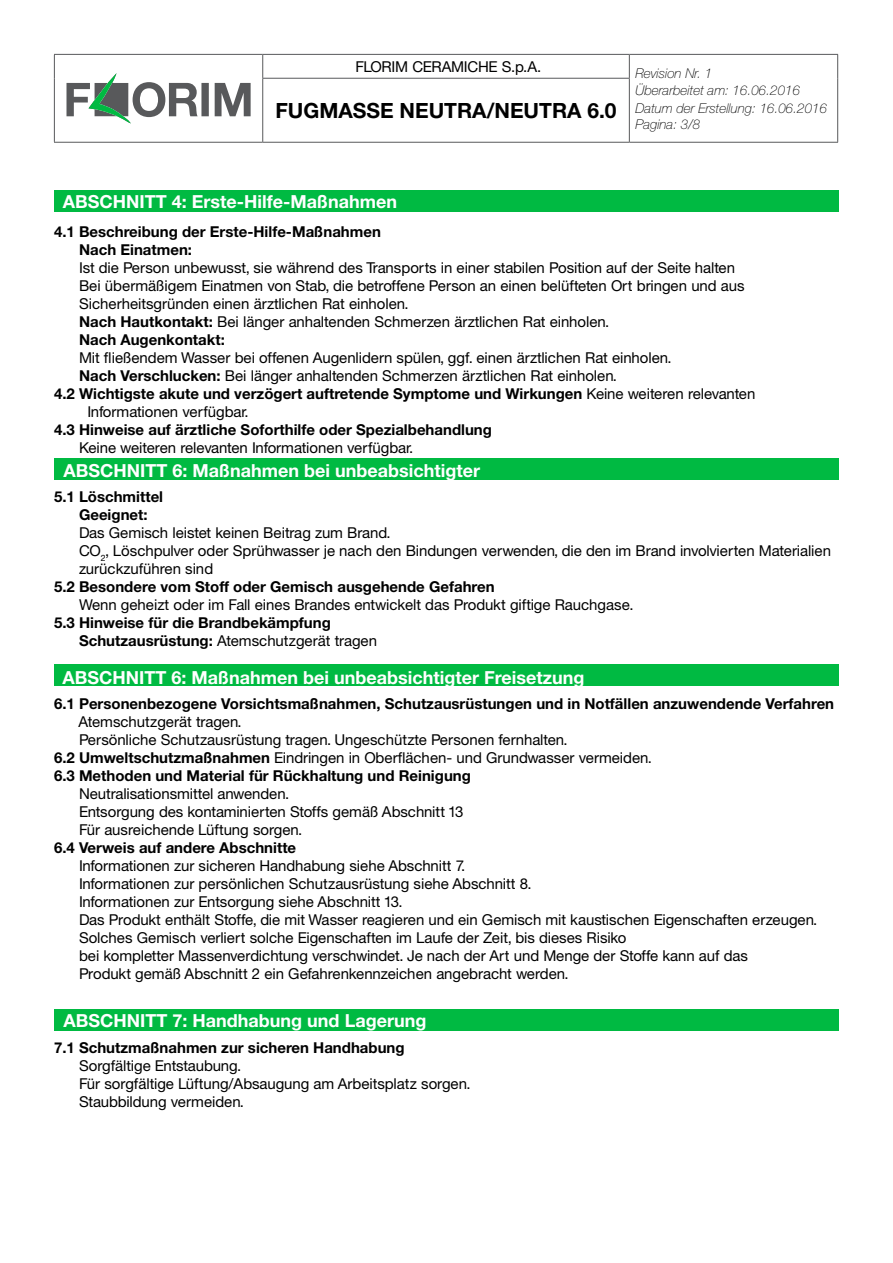
<style>
.page{position:relative;width:893px;height:1263px;background:#fff}
.page>*{position:absolute;margin:0;border:0;box-sizing:border-box;transform-origin:0 0}
.t1{font:700 21px "Helvetica Neue";color:#000}
.t2{font:700 18px "Helvetica Neue";color:#fff}
.t3{font:15px/18px "Helvetica Neue";color:#000}
.t4{font:700 15px/18px "Helvetica Neue";color:#000}
.t5{font:15px "Helvetica Neue";letter-spacing:-.02em;color:#000}
.t6{font:italic 100 13.5px/16.2px "Helvetica Neue";color:#000}
.s1{font-weight:700}
.s2{font-weight:400}
</style>
<div class="page">
<div style="left:54px;top:1009px;width:785px;height:21px;background:#00ba42"></div>
<div style="left:54px;top:664px;width:785px;height:22px;background:#00ba42"></div>
<div style="left:54px;top:459px;width:785px;height:21px;background:#00ba42"></div>
<div style="left:54px;top:190px;width:785px;height:22px;background:#00ba42"></div>
<hr style="left:54px;top:54px;width:209px;height:1px;background:#58595b">
<svg style="left:54px;top:55px;width:1px;height:23px"></svg>
<hr style="left:54px;top:78px;width:1px;height:64px;background:#58595b">
<hr style="left:54px;top:142px;width:209px;height:1px;background:#58595b">
<hr style="left:263px;top:54px;width:366px;height:1px;background:#58595b">
<svg style="left:262px;top:55px;width:1px;height:23px"></svg>
<hr style="left:629px;top:54px;width:209px;height:1px;background:#58595b">
<svg style="left:629px;top:55px;width:1px;height:23px"></svg>
<svg style="left:837px;top:55px;width:1px;height:23px"></svg>
<hr style="left:837px;top:78px;width:1px;height:64px;background:#58595b">
<hr style="left:629px;top:142px;width:209px;height:1px;background:#58595b">
<hr style="left:262px;top:78px;width:368px;height:1px;background:#58595b">
<hr style="left:262px;top:79px;width:1px;height:63px;background:#58595b">
<hr style="left:629px;top:79px;width:1px;height:63px;background:#58595b">
<hr style="left:263px;top:142px;width:366px;height:1px;background:#58595b">
<svg style="left:66px;top:73px;width:185px;height:51px"></svg>
<p class="t5" style="left:356px;top:58px;width:187px">FLORIM CERAMICHE S.p.A.</p>
<h1 class="t1" style="left:275px;top:98px;width:343px">FUGMASSE NEUTRA/NEUTRA 6.0</h1>
<p class="t6" style="left:635px;top:66px;width:166px">Revision Nr. 1<br>Überarbeitet am: 16.06.2016</p>
<p class="t6" style="left:635px;top:100px;width:193px">Datum der Erstellung: 16.06.2016<br>Pagina: 3/8</p>
<p class="t2" style="left:63px;top:190px;width:336px">ABSCHNITT 4: Erste-Hilfe-Maßnahmen</p>
<p class="t4" style="left:79px;top:222px;width:303px;text-indent:-25px">4.1 Beschreibung der Erste-Hilfe-Maßnahmen<br>Nach Einatmen:</p>
<p class="t3" style="left:79px;top:259px;width:667px">Ist die Person unbewusst, sie während des Transports in einer stabilen Position auf der Seite halten Bei übermäßigem Einatmen von Stab, die betroffene Person an einen belüfteten Ort bringen und aus Sicherheitsgründen einen ärztlichen Rat einholen.<br><span class="s1">Nach Hautkontakt:</span> Bei länger anhaltenden Schmerzen ärztlichen Rat einholen.<br><span class="s1">Nach Augenkontakt:</span></p>
<p class="t3" style="left:79px;top:349px;width:594px">Mit fließendem Wasser bei offenen Augenlidern spülen, ggf. einen ärztlichen Rat einholen.</p>
<p class="t3" style="left:79px;top:367px;width:539px"><span class="s1">Nach Verschlucken:</span> Bei länger anhaltenden Schmerzen ärztlichen Rat einholen.</p>
<p class="t4" style="left:54px;top:384px;width:703px">4.2 Wichtigste akute und verzögert auftretende Symptome und Wirkungen <span class="s2">Keine weiteren relevanten</span></p>
<p class="t3" style="left:87px;top:403px;width:163px">Informationen verfügbar.</p>
<p class="t4" style="left:54px;top:420px;width:439px">4.3 Hinweise auf ärztliche Soforthilfe oder Spezialbehandlung</p>
<p class="t3" style="left:79px;top:439px;width:336px">Keine weiteren relevanten Informationen verfügbar.</p>
<p class="t2" style="left:64px;top:459px;width:418px">ABSCHNITT 6: Maßnahmen bei unbeabsichtigter</p>
<p class="t4" style="left:79px;top:487px;width:86px;text-indent:-25px">5.1 Löschmittel<br>Geeignet:</p>
<p class="t3" style="left:79px;top:523px;width:753px">Das Gemisch leistet keinen Beitrag zum Brand.<br>CO<sub>2</sub>, Löschpulver oder Sprühwasser je nach den Bindungen verwenden, die den im Brand involvierten Materialien zurückzuführen sind</p>
<p class="t4" style="left:54px;top:577px;width:442px">5.2 Besondere vom Stoff oder Gemisch ausgehende Gefahren</p>
<p class="t3" style="left:79px;top:595px;width:556px">Wenn geheizt oder im Fall eines Brandes entwickelt das Produkt giftige Rauchgase.</p>
<p class="t4" style="left:79px;top:613px;width:300px;text-indent:-25px">5.3 Hinweise für die Brandbekämpfung<br>Schutzausrüstung: <span class="s2">Atemschutzgerät tragen</span></p>
<p class="t2" style="left:63px;top:666px;width:523px">ABSCHNITT 6: Maßnahmen bei unbeabsichtigter Freisetzung</p>
<p class="t4" style="left:54px;top:694px;width:782px">6.1 Personenbezogene Vorsichtsmaßnahmen, Schutzausrüstungen und in Notfällen anzuwendende Verfahren</p>
<p class="t3" style="left:78px;top:712px;width:165px">Atemschutzgerät tragen.</p>
<p class="t3" style="left:79px;top:730px;width:490px">Persönliche Schutzausrüstung tragen. Ungeschützte Personen fernhalten.</p>
<p class="t3" style="left:54px;top:748px;width:599px"><span class="s1">6.2 Umweltschutzmaßnahmen</span> Eindringen in Oberflächen- und Grundwasser vermeiden.</p>
<p class="t4" style="left:54px;top:766px;width:418px">6.3 Methoden und Material für Rückhaltung und Reinigung</p>
<p class="t3" style="left:79px;top:784px;width:386px">Neutralisationsmittel anwenden.<br>Entsorgung des kontaminierten Stoffs gemäß Abschnitt 13<br>Für ausreichende Lüftung sorgen.</p>
<p class="t4" style="left:54px;top:838px;width:244px">6.4 Verweis auf andere Abschnitte</p>
<p class="t3" style="left:79px;top:856px;width:740px">Informationen zur sicheren Handhabung siehe Abschnitt 7.<br>Informationen zur persönlichen Schutzausrüstung siehe Abschnitt 8.<br>Informationen zur Entsorgung siehe Abschnitt 13.<br>Das Produkt enthält Stoffe, die mit Wasser reagieren und ein Gemisch mit kaustischen Eigenschaften erzeugen.<br>Solches Gemisch verliert solche Eigenschaften im Laufe der Zeit, bis dieses Risiko<br>bei kompletter Massenverdichtung verschwindet. Je nach der Art und Menge der Stoffe kann auf das<br>Produkt gemäß Abschnitt 2 ein Gefahrenkennzeichen angebracht werden.</p>
<p class="t2" style="left:64px;top:1009px;width:364px">ABSCHNITT 7: Handhabung und Lagerung</p>
<p class="t4" style="left:54px;top:1038px;width:352px">7.1 Schutzmaßnahmen zur sicheren Handhabung</p>
<p class="t3" style="left:79px;top:1056px;width:393px">Sorgfältige Entstaubung.<br>Für sorgfältige Lüftung/Absaugung am Arbeitsplatz sorgen.<br>Staubbildung vermeiden.</p>
</div>
